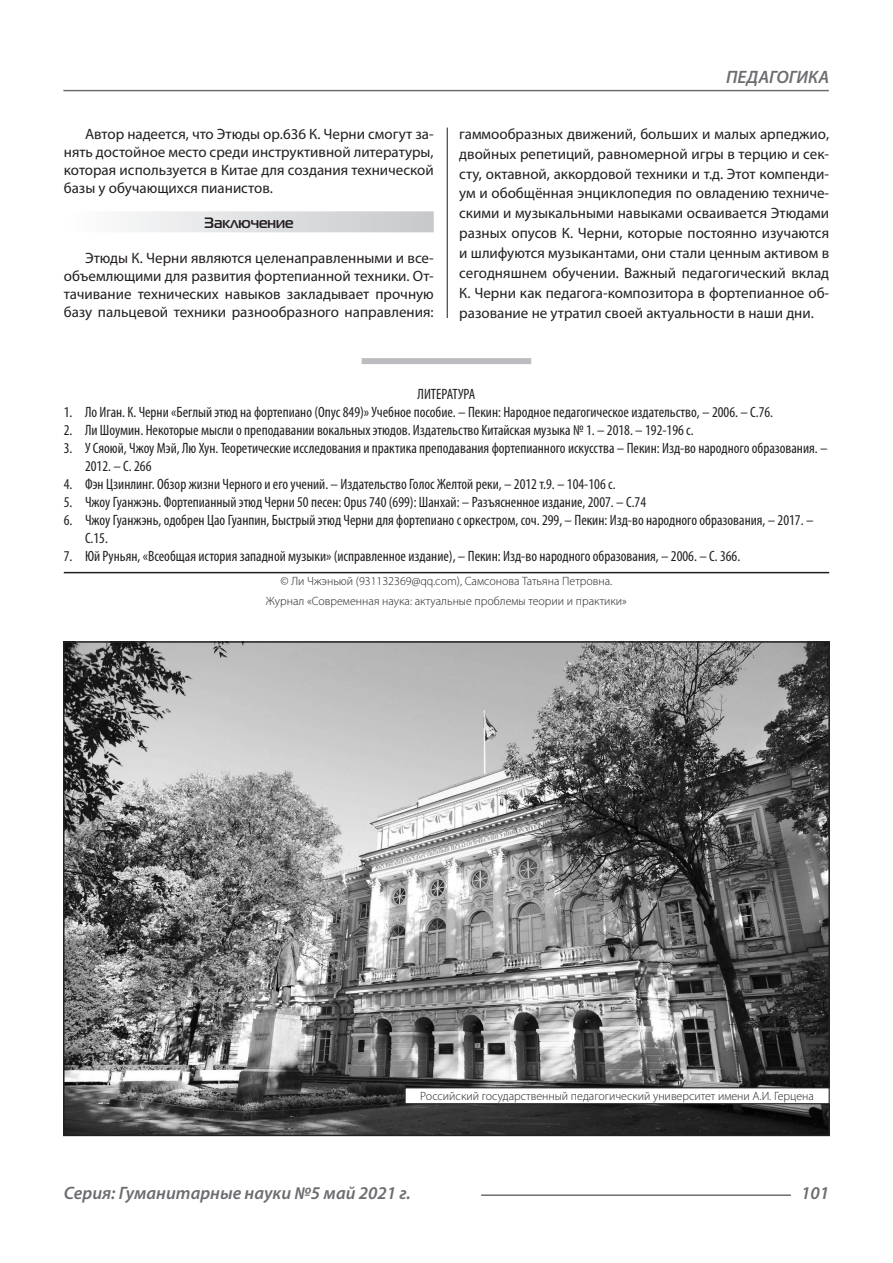
<style>
.page{position:relative;width:893px;height:1263px;background:#fff}
.page>*{position:absolute;margin:0;border:0;box-sizing:border-box;transform-origin:0 0}
.t1{font:italic 600 18px "Myriad Pro";color:#6c6d70}
.Статья_текст{font:15px/19.8px "Myriad Pro";color:#231f20;text-align:justify}
.Библиография_Литерат{font:condensed 15px/18px "Myriad Pro";color:#231f20}
.Статья_подзаголовок{font:700 15px "Magistral C";color:#231f20}
.Автор_копирайт{font:300 12px "Myriad Pro";color:#231f20}
</style>
<div class="page">
<hr style="left:447px;top:128px;width:1px;height:1007px;background:#231f20">
<hr style="left:63px;top:90px;width:766px;height:1px;background:#6c6d70">
<hr style="left:481px;top:1194px;width:310px;height:2px;background:#6c6d70">
<div style="left:64px;top:211px;width:370px;height:21px;background:linear-gradient(to right,#fefeff,#c6c8ca)"></div>
<div style="left:438px;top:318px;width:17px;height:826px;background:#fff"></div>
<div style="left:362px;top:358px;width:169px;height:6px;background:#bcbdc0"></div>
<hr style="left:64px;top:572px;width:765px;height:1px;background:#231f20">
<img style="left:66px;top:644px;width:761px;height:489px">
<div style="left:405px;top:1088px;width:424px;height:16px;background:#fff"></div>
<div style="left:404px;top:1087px;width:426px;height:17px;border:1px solid #231f20"></div>
<p class="Статья_текст" style="left:64px;top:125px;width:371px;line-height:18px;text-indent:21px">Автор надеется, что Этюды ор.636 К. Черни смогут за&shy;нять достойное место среди инструктивной литературы, которая используется в Китае для создания технической базы у обучающихся пианистов.</p>
<p class="Статья_подзаголовок" style="left:204px;top:214px;width:91px">Заключение</p>
<p class="Статья_текст" style="left:64px;top:249px;width:371px;line-height:18px;text-indent:21px">Этюды К. Черни являются целенаправленными и все&shy;объемлющими для развития фортепианной техники. От&shy;тачивание технических навыков закладывает прочную базу пальцевой техники разнообразного направления:</p>
<p class="t1" style="left:726px;top:66px;width:104px">ПЕДАГОГИКА</p>
<p class="Статья_текст" style="left:459px;top:124px;width:371px">гаммообразных движений, больших и малых арпеджио, двойных репетиций, равномерной игры в терцию и сек&shy;сту, октавной, аккордовой техники и т.д. Этот компенди&shy;ум и обобщённая энциклопедия по овладению техниче&shy;скими и музыкальными навыками осваивается Этюдами разных опусов К. Черни, которые постоянно изучаются и шлифуются музыкантами, они стали ценным активом в сегодняшнем обучении. Важный педагогический вклад К. Черни как педагога-композитора в фортепианное об&shy;разование не утратил своей актуальности в наши дни.</p>
<p class="Библиография_Литерат" style="left:418px;top:385px;width:59px">ЛИТЕРАТУРА</p>
<p class="Библиография_Литерат" style="left:64px;top:403px;width:711px">1. Ло Иган. К. Черни «Беглый этюд на фортепиано (Опус 849)» Учебное пособие. – Пекин: Народное педагогическое издательство, – 2006. – С.76.</p>
<p class="Библиография_Литерат" style="left:64px;top:421px;width:631px">2. Ли Шоумин. Некоторые мысли о преподавании вокальных этюдов. Издательство Китайская музыка № 1. – 2018. – 192-196 с.</p>
<p class="Библиография_Литерат" style="left:85px;top:439px;width:744px;text-indent:-21px">3. У Сяоюй, Чжоу Мэй, Лю Хун. Теоретические исследования и практика преподавания фортепианного искусства – Пекин: Изд-во народного образования. –<br>2012. – С. 266</p>
<p class="Библиография_Литерат" style="left:64px;top:475px;width:553px">4. Фэн Цзинлинг. Обзор жизни Черного и его учений. – Издательство Голос Желтой реки, – 2012 т.9. – 104-106 с.</p>
<p class="Библиография_Литерат" style="left:64px;top:493px;width:584px">5. Чжоу Гуанжэнь. Фортепианный этюд Черни 50 песен: Opus 740 (699): Шанхай: – Разъясненное издание, 2007. – С.74</p>
<p class="Библиография_Литерат" style="left:85px;top:511px;width:730px;text-indent:-21px">6. Чжоу Гуанжэнь, одобрен Цао Гуанпин, Быстрый этюд Черни для фортепиано с оркестром, соч. 299, – Пекин: Изд-во народного образования, – 2017. –<br>С.15.</p>
<p class="Библиография_Литерат" style="left:64px;top:547px;width:678px">7. Юй Руньян, «Всеобщая история западной музыки» (исправленное издание), – Пекин: Изд-во народного образования, – 2006. – С. 366.</p>
<p class="Автор_копирайт" style="left:281px;top:574px;width:333px">© Ли Чжэньюй (931132369@qq.com), Самсонова Татьяна Петровна.</p>
<p class="Автор_копирайт" style="left:266px;top:593px;width:363px">Журнал «Современная наука: актуальные проблемы теории и практики»</p>
<p class="Автор_копирайт" style="left:420px;top:1089px;width:395px">Российский государственный педагогический университет имени А.И. Герцена</p>
<p class="t1" style="left:64px;top:1182px;width:349px">Серия: Гуманитарные науки №5 май 2021 г.</p>
<p class="t1" style="left:801px;top:1182px;width:30px">101</p>
</div>
